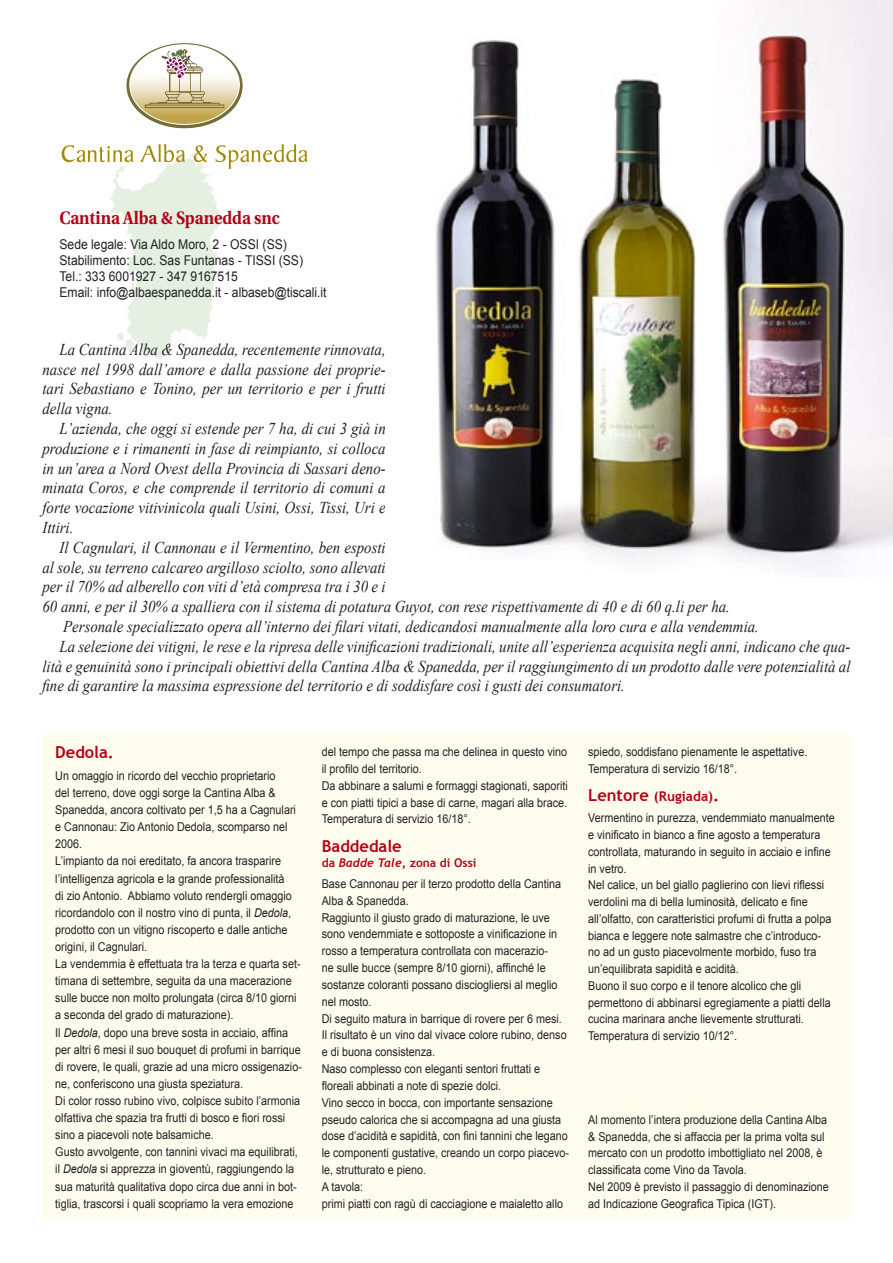
<style>
.page{position:relative;width:893px;height:1263px;background:#fff}
.page>*{position:absolute;margin:0;border:0;box-sizing:border-box;transform-origin:0 0}
.t1{font:700 18px "Utopia";color:#b30215;scale:.9 1}
.t2{font:italic 16.5px/19.8px "Times New Roman";color:#212125;text-align:justify;scale:.9 1}
.t3{font:700 16.5px "Trebuchet MS";color:#b30215}
.t4{font:13.5px/16.2px "Arial";color:#212125;scale:.9 1}
.t5{font:700 13.5px "Trebuchet MS";color:#b30215}
.t6{font:12.15px/16.8px "Arial";color:#212125;scale:.89 1}
.t7{font:700 12px "Trebuchet MS";color:#b30215}
.s1{font-style:italic}
.s2{font-family:"Trebuchet";font-style:italic}
.s3{font-size:16.5px}
</style>
<div class="page">
<img style="left:111px;top:153px;width:111px;height:206px">
<div style="left:43px;top:733px;width:807px;height:487px;background:#fffded"></div>
<img style="left:436px;top:0;width:457px;height:567px">
<svg style="left:62px;top:145px;width:71px;height:17px"></svg>
<svg style="left:140px;top:144px;width:45px;height:18px"></svg>
<svg style="left:194px;top:145px;width:13px;height:17px"></svg>
<svg style="left:216px;top:144px;width:91px;height:25px"></svg>
<svg style="left:126px;top:43px;width:117px;height:86px"></svg>
<svg style="left:130px;top:45px;width:109px;height:79px"></svg>
<svg style="left:145px;top:49px;width:79px;height:59px"></svg>
<h1 class="t1" style="left:60px;top:207px;width:246px">Cantina Alba &amp; Spanedda snc</h1>
<p class="t4" style="left:60px;top:236px;width:298px">Sede legale: Via Aldo Moro, 2 - OSSI (SS)<br>Stabilimento: Loc. Sas Funtanas - TISSI (SS)<br>Tel.: 333 6001927 - 347 9167515<br>Email: info@albaespanedda.it - albaseb@tiscali.it</p>
<h2 class="t2" style="left:43px;top:339px;width:383px;text-indent:17px">La Cantina Alba &amp; Spanedda, recentemente rinnovata, nasce nel 1998 dall’amore e dalla passione dei proprie&shy;tari Sebastiano e Tonino, per un territorio e per i frutti della vigna.</h2>
<p class="t2" style="left:43px;top:418px;width:383px;text-indent:17px">L’azienda, che oggi si estende per 7 ha, di cui 3 già in produzione e i rimanenti in fase di reimpianto, si colloca in un’area a Nord Ovest della Provincia di Sassari deno&shy;minata Coros, e che comprende il territorio di comuni a forte vocazione vitivinicola quali Usini, Ossi, Tissi, Uri e Ittiri.</p>
<h2 class="t2" style="left:60px;top:537px;width:364px">Il Cagnulari, il Cannonau e il Vermentino, ben esposti</h2>
<h2 class="t2" style="left:43px;top:557px;width:383px">al sole, su terreno calcareo argilloso sciolto, sono allevati</h2>
<h2 class="t2" style="left:43px;top:577px;width:383px">per il 70% ad alberello con viti d’età compresa tra i 30 e i</h2>
<h2 class="t2" style="left:43px;top:596px;width:765px">60 anni, e per il 30% a spalliera con il sistema di potatura Guyot, con rese rispettivamente di 40 e di 60 q.li per ha.</h2>
<h2 class="t2" style="left:63px;top:616px;width:774px">Personale specializzato opera all’interno dei filari vitati, dedicandosi manualmente alla loro cura e alla vendemmia.</h2>
<h2 class="t2" style="left:60px;top:636px;width:880px">La selezione dei vitigni, le rese e la ripresa delle vinificazioni tradizionali, unite all’esperienza acquisita negli anni, indicano che qua-</h2>
<h2 class="t2" style="left:43px;top:656px;width:899px">lità e genuinità sono i principali obiettivi della Cantina Alba &amp; Spanedda, per il raggiungimento di un prodotto dalle vere potenzialità al</h2>
<h2 class="t2" style="left:43px;top:676px;width:649px">fine di garantire la massima espressione del territorio e di soddisfare così i gusti dei consumatori.</h2>
<h2 class="t3" style="left:55px;top:742px;width:60px">Dedola.</h2>
<p class="t6" style="left:55px;top:767px;width:279px">Un omaggio in ricordo del vecchio proprietario<br>del terreno, dove oggi sorge la Cantina Alba &amp; Spanedda, ancora coltivato per 1,5 ha a Cagnulari e Cannonau: Zio Antonio Dedola, scomparso nel 2006.<br>L’impianto da noi ereditato, fa ancora trasparire l’intelligenza agricola e la grande professionalità<br>di zio Antonio. Abbiamo voluto rendergli omaggio ricordandolo con il nostro vino di punta, il <span class="s1">Dedola</span>, prodotto con un vitigno riscoperto e dalle antiche origini, il Cagnulari.<br>La vendemmia è effettuata tra la terza e quarta set&shy;timana di settembre, seguita da una macerazione sulle bucce non molto prolungata (circa 8/10 giorni a seconda del grado di maturazione).<br>Il <span class="s1">Dedola</span>, dopo una breve sosta in acciaio, affina per altri 6 mesi il suo bouquet di profumi in barrique di rovere, le quali, grazie ad una micro ossigenazio&shy;ne, conferiscono una giusta speziatura.<br>Di color rosso rubino vivo, colpisce subito l’armonia olfattiva che spazia tra frutti di bosco e fiori rossi sino a piacevoli note balsamiche.<br>Gusto avvolgente, con tannini vivaci ma equilibrati, il <span class="s1">Dedola</span> si apprezza in gioventù, raggiungendo la sua maturità qualitativa dopo circa due anni in bot&shy;tiglia, trascorsi i quali scopriamo la vera emozione</p>
<p class="t6" style="left:322px;top:744px;width:278px">del tempo che passa ma che delinea in questo vino il profilo del territorio.<br>Da abbinare a salumi e formaggi stagionati, saporiti e con piatti tipici a base di carne, magari alla brace.<br>Temperatura di servizio 16/18°.</p>
<h2 class="t3" style="left:322px;top:836px;width:82px">Baddedale</h2>
<p class="t7" style="left:322px;top:855px;width:156px">da <span class="s2">Badde Tale</span>, zona di Ossi</p>
<p class="t6" style="left:322px;top:875px;width:279px">Base Cannonau per il terzo prodotto della Cantina Alba &amp; Spanedda.<br>Raggiunto il giusto grado di maturazione, le uve sono vendemmiate e sottoposte a vinificazione in rosso a temperatura controllata con macerazio-<br>ne sulle bucce (sempre 8/10 giorni), affinché le sostanze coloranti possano disciogliersi al meglio nel mosto.<br>Di seguito matura in barrique di rovere per 6 mesi.<br>Il risultato è un vino dal vivace colore rubino, denso e di buona consistenza.<br>Naso complesso con eleganti sentori fruttati e floreali abbinati a note di spezie dolci.<br>Vino secco in bocca, con importante sensazione pseudo calorica che si accompagna ad una giusta dose d’acidità e sapidità, con fini tannini che legano le componenti gustative, creando un corpo piacevo&shy;le, strutturato e pieno.<br>A tavola:<br>primi piatti con ragù di cacciagione e maialetto allo</p>
<p class="t6" style="left:588px;top:744px;width:248px">spiedo, soddisfano pienamente le aspettative.<br>Temperatura di servizio 16/18°.</p>
<p class="t5" style="left:588px;top:788px;width:132px"><span class="s3">Lentore</span> (Rugiada)<span class="s3">.</span></p>
<p class="t6" style="left:588px;top:810px;width:279px">Vermentino in purezza, vendemmiato manualmente e vinificato in bianco a fine agosto a temperatura controllata, maturando in seguito in acciaio e infine in vetro.<br>Nel calice, un bel giallo paglierino con lievi riflessi verdolini ma di bella luminosità, delicato e fine all’olfatto, con caratteristici profumi di frutta a polpa bianca e leggere note salmastre che c’introduco&shy;no ad un gusto piacevolmente morbido, fuso tra un’equilibrata sapidità e acidità.<br>Buono il suo corpo e il tenore alcolico che gli permettono di abbinarsi egregiamente a piatti della cucina marinara anche lievemente strutturati.<br>Temperatura di servizio 10/12°.</p>
<p class="t6" style="left:588px;top:1111px;width:272px">Al momento l’intera produzione della Cantina Alba &amp; Spanedda, che si affaccia per la prima volta sul mercato con un prodotto imbottigliato nel 2008, è classificata come Vino da Tavola.<br>Nel 2009 è previsto il passaggio di denominazione ad Indicazione Geografica Tipica (IGT).</p>
</div>
